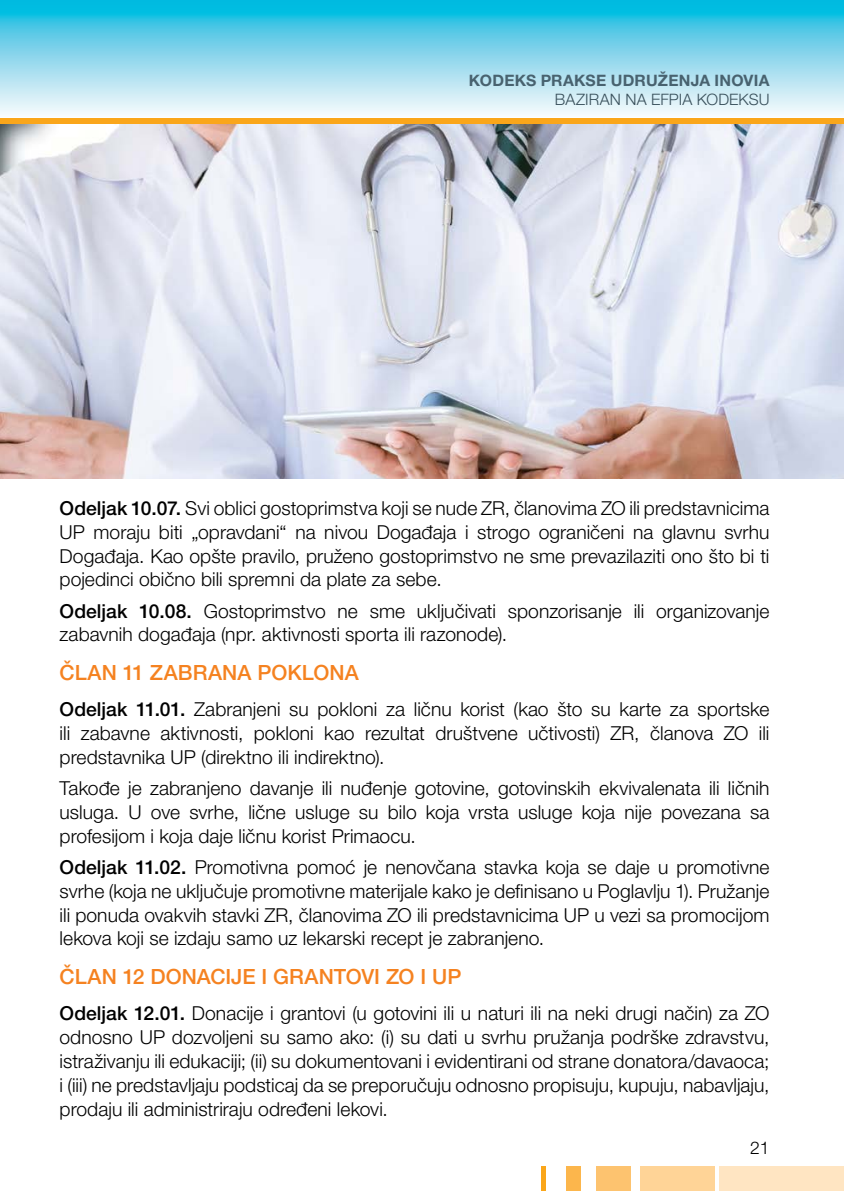
<style>
.page{position:relative;width:844px;height:1191px;background:#fff}
.page>*{position:absolute;margin:0;border:0;box-sizing:border-box;transform-origin:0 0}
.t1{font:500 21px "Helvetica Neue LT Pro";color:#f58220}
.t2{font:300 19.25px/23.8px "Helvetica Neue LT Pro";color:#000;text-align:justify}
.t3{font:300 17.5px "Helvetica Neue LT Pro";color:#000}
.t4{font:700 15.75px "Helvetica Neue LT Pro";letter-spacing:.015em;color:#48626f}
.t5{font:300 15.75px "Helvetica Neue LT Pro";letter-spacing:.005em;color:#384f5a}
.s1{font-weight:500}
</style>
<div class="page">
<svg style="left:0;top:0;width:843px;height:114px;background:#82d7ec"></svg>
<div style="left:0;top:118px;width:843px;height:7px;background:#faa61a"></div>
<div style="left:719px;top:1166px;width:124px;height:25px;background:#ffe5c2"></div>
<div style="left:640px;top:1166px;width:74px;height:25px;background:#ffd497"></div>
<div style="left:595px;top:1166px;width:35px;height:25px;background:#fdc36f"></div>
<div style="left:566px;top:1166px;width:14px;height:25px;background:#fcb64c"></div>
<div style="left:541px;top:1166px;width:5px;height:25px;background:#faa61a"></div>
<img style="left:0;top:125px;width:843px;height:354px">
<p class="t4" style="left:469px;top:70px;width:302px">KODEKS PRAKSE UDRUŽENJA INOVIA</p>
<p class="t5" style="left:555px;top:89px;width:216px">BAZIRAN NA EFPIA KODEKSU</p>
<p class="t2" style="left:60px;top:496px;width:711px"><span class="s1">Odeljak 10.07.</span> Svi oblici gostoprimstva koji se nude ZR, članovima ZO ili predstavnicima UP moraju biti „opravdani“ na nivou Događaja i strogo ograničeni na glavnu svrhu Događaja. Kao opšte pravilo, pruženo gostoprimstvo ne sme prevazilaziti ono što bi ti pojedinci obično bili spremni da plate za sebe.</p>
<p class="t2" style="left:60px;top:598px;width:711px"><span class="s1">Odeljak 10.08.</span> Gostoprimstvo ne sme uključivati sponzorisanje ili organizovanje zabavnih događaja (npr. aktivnosti sporta ili razonode).</p>
<p class="t1" style="left:60px;top:660px;width:300px">ČLAN 11 ZABRANA POKLONA</p>
<p class="t2" style="left:60px;top:697px;width:711px"><span class="s1">Odeljak 11.01.</span> Zabranjeni su pokloni za ličnu korist (kao što su karte za sportske ili zabavne aktivnosti, pokloni kao rezultat društvene učtivosti) ZR, članova ZO ili predstavnika UP (direktno ili indirektno).</p>
<p class="t2" style="left:60px;top:776px;width:711px">Takođe je zabranjeno davanje ili nuđenje gotovine, gotovinskih ekvivalenata ili ličnih usluga. U ove svrhe, lične usluge su bilo koja vrsta usluge koja nije povezana sa profesijom i koja daje ličnu korist Primaocu.</p>
<p class="t2" style="left:60px;top:855px;width:711px"><span class="s1">Odeljak 11.02.</span> Promotivna pomoć je nenovčana stavka koja se daje u promotivne svrhe (koja ne uključuje promotivne materijale kako je definisano u Poglavlju 1). Pružanje ili ponuda ovakvih stavki ZR, članovima ZO ili predstavnicima UP u vezi sa promocijom lekova koji se izdaju samo uz lekarski recept je zabranjeno.</p>
<p class="t1" style="left:60px;top:964px;width:403px">ČLAN 12 DONACIJE I GRANTOVI ZO I UP</p>
<p class="t2" style="left:60px;top:1001px;width:711px"><span class="s1">Odeljak 12.01.</span> Donacije i grantovi (u gotovini ili u naturi ili na neki drugi način) za ZO odnosno UP dozvoljeni su samo ako: (i) su dati u svrhu pružanja podrške zdravstvu, istraživanju ili edukaciji; (ii) su dokumentovani i evidentirani od strane donatora/davaoca; i (iii) ne predstavljaju podsticaj da se preporučuju odnosno propisuju, kupuju, nabavljaju, prodaju ili administriraju određeni lekovi.</p>
<p class="t3" style="left:749px;top:1137px;width:21px">21</p>
</div>
